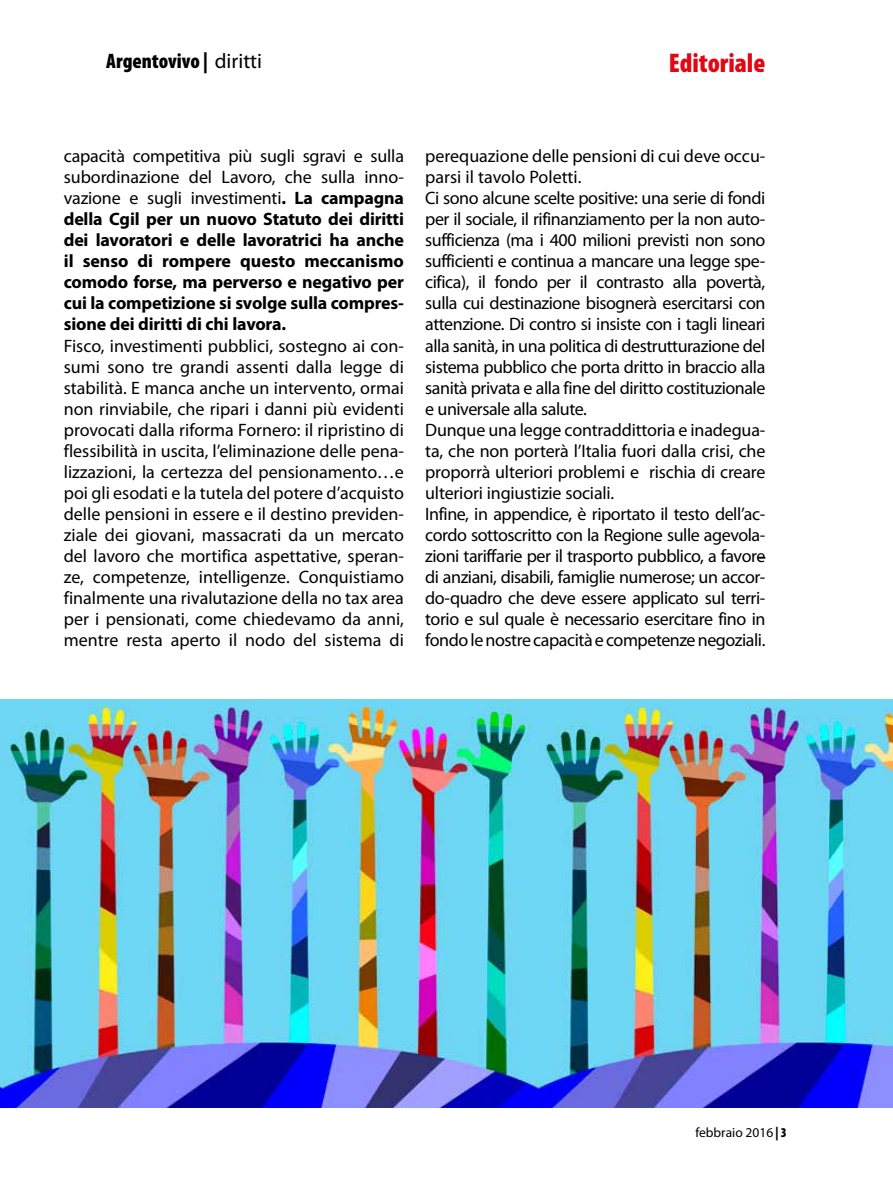
<style>
.page{position:relative;width:893px;height:1191px;background:#fff}
.page>*{position:absolute;margin:0;border:0;box-sizing:border-box;transform-origin:0 0}
.t1{font:900 condensed 27px "Myriad Pro";color:#e30613}
.t2{font:900 condensed 21px "Myriad Pro";color:#000}
.t3{font:18px/21px "Myriad Pro";letter-spacing:-.025em;color:#000}
.t4{font:700 18px/21px "Myriad Pro";letter-spacing:-.01em;color:#000;text-align:justify}
.t5{font:13.5px "Myriad Pro";color:#000}
.s1{font-weight:400;font-stretch:normal}
.s2{font-weight:400}
.s3{font-weight:900;font-stretch:condensed}
</style>
<div class="page">
<img style="left:0;top:699px;width:893px;height:408px">
<p class="t2" style="left:106px;top:49px;width:157px">Argentovivo | <span class="s1">diritti</span></p>
<h1 class="t1" style="left:669px;top:48px;width:98px">Editoriale</h1>
<p class="t4" style="left:64px;top:145px;width:342px"><span class="s2">capacità competitiva più sugli sgravi e sulla subordinazione del Lavoro, che sulla inno&shy;vazione e sugli investimenti</span>. La campagna della Cgil per un nuovo Statuto dei diritti dei lavoratori e delle lavoratrici ha anche il senso di rompere questo meccanismo comodo forse, ma perverso e negativo per cui la competizione si svolge sulla compres&shy;sione dei diritti di chi lavora.</p>
<p class="t3" style="left:64px;top:335px;width:342px;text-align:justify">Fisco, investimenti pubblici, sostegno ai con&shy;sumi sono tre grandi assenti dalla legge di stabilità. E manca anche un intervento, ormai non rinviabile, che ripari i danni più evidenti provocati dalla riforma Fornero: il ripristino di flessibilità in uscita, l’eliminazione delle pena&shy;lizzazioni, la certezza del pensionamento…e poi gli esodati e la tutela del potere d’acquisto delle pensioni in essere e il destino previden&shy;ziale dei giovani, massacrati da un mercato del lavoro che mortifica aspettative, speran&shy;ze, competenze, intelligenze. Conquistiamo finalmente una rivalutazione della no tax area per i pensionati, come chiedevamo da anni, mentre resta aperto il nodo del sistema di</p>
<p class="t3" style="left:425px;top:146px;width:342px">perequazione delle pensioni di cui deve occu&shy;parsi il tavolo Poletti.<br>Ci sono alcune scelte positive: una serie di fondi per il sociale, il rifinanziamento per la non auto&shy;sufficienza (ma i 400 milioni previsti non sono sufficienti e continua a mancare una legge spe&shy;cifica), il fondo per il contrasto alla povertà, sulla cui destinazione bisognerà esercitarsi con attenzione. Di contro si insiste con i tagli lineari alla sanità, in una politica di destrutturazione del sistema pubblico che porta dritto in braccio alla sanità privata e alla fine del diritto costituzionale e universale alla salute.<br>Dunque una legge contraddittoria e inadegua&shy;ta, che non porterà l’Italia fuori dalla crisi, che proporrà ulteriori problemi e rischia di creare ulteriori ingiustizie sociali.<br>Infine, in appendice, è riportato il testo dell’ac&shy;cordo sottoscritto con la Regione sulle agevola&shy;zioni tariffarie per il trasporto pubblico, a favore di anziani, disabili, famiglie numerose; un accor&shy;do-quadro che deve essere applicato sul terri&shy;torio e sul quale è necessario esercitare fino in fondo le nostre capacità e competenze negoziali.</p>
<p class="t5" style="left:695px;top:1124px;width:93px">febbraio 2016 <span class="s3">| 3</span></p>
</div>
